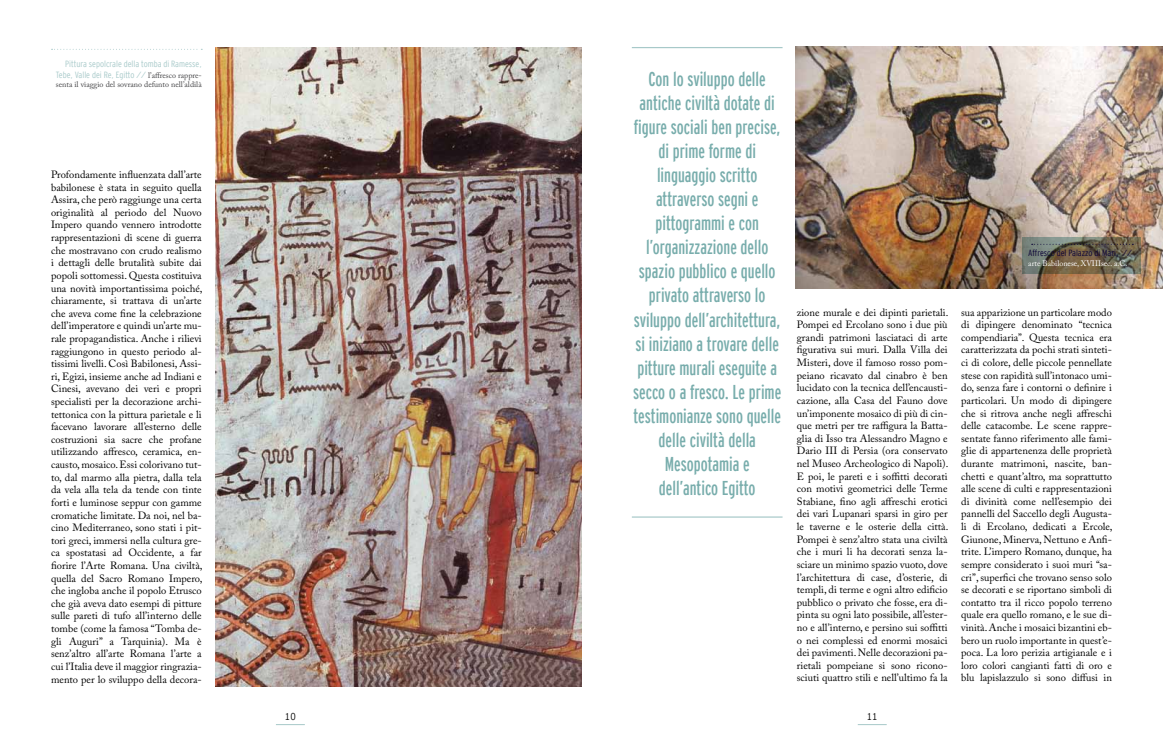
<style>
.page{position:relative;width:1163px;height:752px;background:#fff}
.page>*{position:absolute;margin:0;border:0;box-sizing:border-box;transform-origin:0 0}
.t1{font:extra-condensed 20px/24px "Interstate";color:#78adac;text-align:center}
.t2{font:10.5px/12.6px "Adobe Caslon Pro";color:#000;text-align:justify}
.t3{font:10px "Interstate Cond Mono Lgt";color:#000}
.t4{font:9px/10.8px "Interstate Cond Mono Lgt";color:#a7c9c9;text-align:right}
.t5{font:9px "Interstate Cond Mono Lgt";color:#0b0237}
.t6{font:8px "Adobe Caslon Pro";color:#434345}
.t7{font:8px "Adobe Caslon Pro";color:#fff}
.s1{font-family:"Adobe Caslon Pro";font-size:8px;color:#434345}
</style>
<div class="page">
<img style="left:215px;top:48px;width:366px;height:638px">
<hr style="left:631px;top:47px;width:151px;height:1px;background:#a7c9c9">
<hr style="left:631px;top:516px;width:151px;height:1px;background:#a7c9c9">
<img style="left:795px;top:46px;width:367px;height:242px">
<svg style="left:52px;top:49px;width:150px;height:1px"></svg>
<svg style="left:1022px;top:237px;width:119px;height:37px"></svg>
<svg style="left:1031px;top:244px;width:102px;height:1px"></svg>
<p class="t4" style="left:56px;top:58px;width:147px">Pittura sepolcrale della tomba di Ramesse,<br>Tebe, Valle dei Re, Egitto // <span class="s1">l’affresco rappre-</span></p>
<p class="t6" style="left:56px;top:80px;width:147px">senta il viaggio del sovrano defunto nell’aldilà</p>
<p class="t2" style="left:51px;top:168px;width:153px">Profondamente influenzata dall’arte babilonese è stata in seguito quella Assira, che però raggiunge una certa originalità al periodo del Nuovo Impero quando vennero introdotte rappresentazioni di scene di guerra che mostravano con crudo realismo i dettagli delle brutalità subite dai popoli sottomessi. Questa costituiva una novità importantissima poiché, chiaramente, si trattava di un’arte che aveva come fine la celebrazione dell’imperatore e quindi un’arte mu&shy;rale propagandistica. Anche i rilievi raggiungono in questo periodo al&shy;tissimi livelli. Così Babilonesi, Assi&shy;ri, Egizi, insieme anche ad Indiani e Cinesi, avevano dei veri e propri specialisti per la decorazione archi&shy;tettonica con la pittura parietale e li facevano lavorare all’esterno delle costruzioni sia sacre che profane utilizzando affresco, ceramica, en&shy;causto, mosaico. Essi colorivano tut&shy;to, dal marmo alla pietra, dalla tela da vela alla tela da tende con tinte forti e luminose seppur con gamme cromatiche limitate. Da noi, nel ba&shy;cino Mediterraneo, sono stati i pit&shy;tori greci, immersi nella cultura gre&shy;ca spostatasi ad Occidente, a far fiorire l’Arte Romana. Una civiltà, quella del Sacro Romano Impero, che ingloba anche il popolo Etrusco che già aveva dato esempi di pitture sulle pareti di tufo all’interno delle tombe (come la famosa “Tomba de&shy;gli Auguri” a Tarquinia). Ma è senz’altro all’arte Romana l’arte a cui l’Italia deve il maggior ringrazia&shy;mento per lo sviluppo della decora-</p>
<p class="t1" style="left:633px;top:67px;width:149px">Con lo sviluppo delle antiche civiltà dotate di figure sociali ben precise, di prime forme di linguaggio scritto attraverso segni e pittogrammi e con l’organizzazione dello spazio pubblico e quello privato attraverso lo sviluppo dell’architettura, si iniziano a trovare delle pitture murali eseguite a secco o a fresco. Le prime testimonianze sono quelle delle civiltà della<br>Mesopotamia e dell’antico Egitto</p>
<p class="t5" style="left:1028px;top:247px;width:105px">Affresco del Palazzo di Mari, //</p>
<p class="t7" style="left:1028px;top:258px;width:101px">arte Babilonese, XVIIIsec. a.C.</p>
<p class="t2" style="left:796px;top:305px;width:153px">zione murale e dei dipinti parietali.<br>Pompei ed Ercolano sono i due più grandi patrimoni lasciataci di arte figurativa sui muri. Dalla Villa dei Misteri, dove il famoso rosso pom&shy;peiano ricavato dal cinabro è ben lucidato con la tecnica dell’encausti&shy;cazione, alla Casa del Fauno dove un’imponente mosaico di più di cin&shy;que metri per tre raffigura la Batta&shy;glia di Isso tra Alessandro Magno e Dario III di Persia (ora conservato nel Museo Archeologico di Napoli).<br>E poi, le pareti e i soffitti decorati con motivi geometrici delle Terme Stabiane, fino agli affreschi erotici dei vari Lupanari sparsi in giro per le taverne e le osterie della città.<br>Pompei è senz’altro stata una civiltà che i muri li ha decorati senza la&shy;sciare un minimo spazio vuoto, dove l’architettura di case, d’osterie, di templi, di terme e ogni altro edificio pubblico o privato che fosse, era di&shy;pinta su ogni lato possibile, all’ester&shy;no e all’interno, e persino sui soffitti o nei complessi ed enormi mosaici dei pavimenti. Nelle decorazioni pa&shy;rietali pompeiane si sono ricono&shy;sciuti quattro stili e nell’ultimo fa la</p>
<p class="t2" style="left:961px;top:305px;width:153px">sua apparizione un particolare modo di dipingere denominato “tecnica compendiaria”. Questa tecnica era caratterizzata da pochi strati sinteti&shy;ci di colore, delle piccole pennellate stese con rapidità sull’intonaco umi&shy;do, senza fare i contorni o definire i particolari. Un modo di dipingere che si ritrova anche negli affreschi delle catacombe. Le scene rappre&shy;sentate fanno riferimento alle fami&shy;glie di appartenenza delle proprietà durante matrimoni, nascite, ban&shy;chetti e quant’altro, ma soprattutto alle scene di culti e rappresentazioni di divinità come nell’esempio dei pannelli del Saccello degli Augusta&shy;li di Ercolano, dedicati a Ercole, Giunone, Minerva, Nettuno e Anfi&shy;trite. L’impero Romano, dunque, ha sempre considerato i suoi muri “sa&shy;cri”, superfici che trovano senso solo se decorati e se riportano simboli di contatto tra il ricco popolo terreno quale era quello romano, e le sue di&shy;vinità. Anche i mosaici bizantini eb&shy;bero un ruolo importante in quest’e&shy;poca. La loro perizia artigianale e i loro colori cangianti fatti di oro e blu lapislazzulo si sono diffusi in</p>
<p class="t3" style="left:285px;top:710px;width:12px">10</p>
<p class="t3" style="left:866px;top:710px;width:12px">11</p>
</div>
